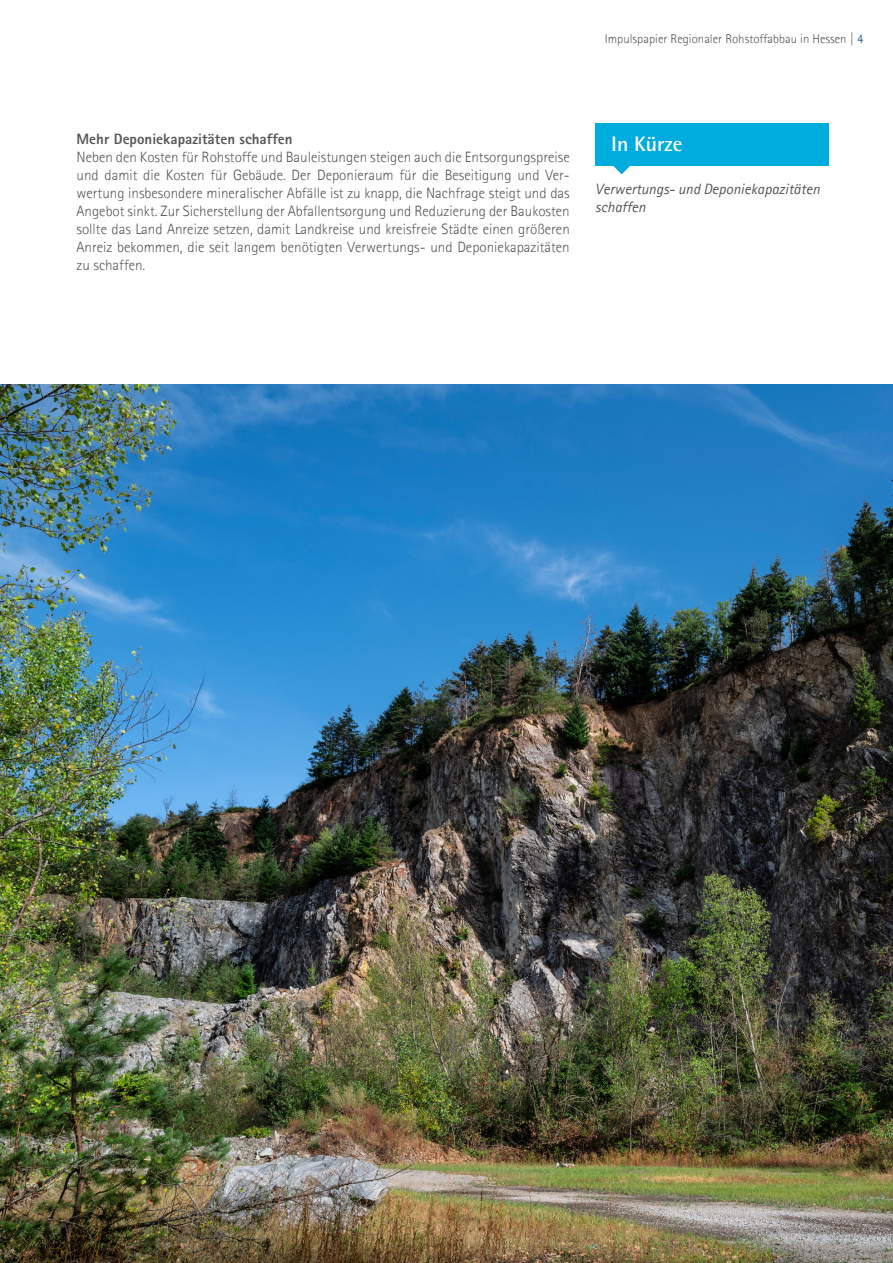
<style>
.page{position:relative;width:893px;height:1263px;background:#fff}
.page>*{position:absolute;margin:0;border:0;box-sizing:border-box;transform-origin:0 0}
.Fließtext{font:700 21px "Rotis Semi Sans Pro";color:#fff}
.Fließtext-2{font:300 15px/18px "Agfa Rotis Sans Serif";color:#57585a;text-align:justify}
.In_Kürze{font:italic 15px/18px "Agfa Rotis Sans Serif";color:#57585a}
.Fließtext-3{font:800 15px "Rotis Sans Serif";color:#57585a}
.Fließtext-4{font:300 12.75px "Agfa Rotis Sans Serif";color:#57585a}
.s1{color:#004f8c}
</style>
<div class="page">
<svg style="left:613px;top:166px;width:17px;height:8px"></svg>
<div style="left:595px;top:123px;width:234px;height:43px;background:#00acdd"></div>
<img style="left:0;top:384px;width:893px;height:879px">
<p class="Fließtext-4" style="left:605px;top:31px;width:260px">Impulspapier Regionaler Rohstoffabbau in Hessen | <span class="s1">4</span></p>
<p class="Fließtext-3" style="left:77px;top:129px;width:218px">Mehr Deponiekapazitäten schaffen</p>
<p class="Fließtext-2" style="left:77px;top:148px;width:495px">Neben den Kosten für Rohstoffe und Bauleistungen steigen auch die Entsorgungspreise und damit die Kosten für Gebäude. Der Deponieraum für die Beseitigung und Ver&shy;wertung insbesondere mineralischer Abfälle ist zu knapp, die Nachfrage steigt und das Angebot sinkt. Zur Sicherstellung der Abfallentsorgung und Reduzierung der Baukosten sollte das Land Anreize setzen, damit Landkreise und kreisfreie Städte einen größeren Anreiz bekommen, die seit langem benötigten Verwertungs- und Deponiekapazitäten zu schaffen.</p>
<p class="Fließtext" style="left:611px;top:131px;width:73px">In Kürze</p>
<p class="In_Kürze" style="left:595px;top:180px;width:226px">Verwertungs- und Deponiekapazitäten schaffen</p>
</div>
